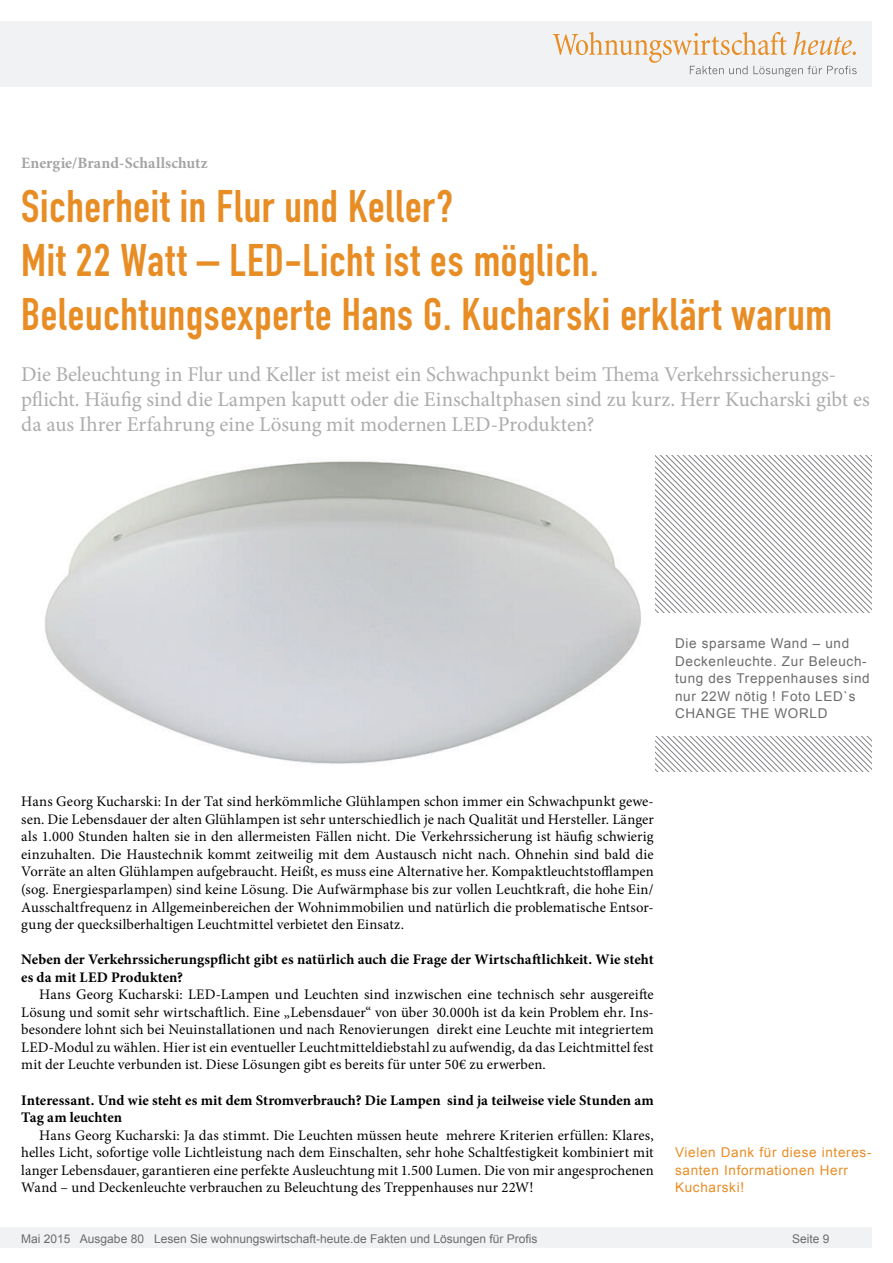
<style>
.page{position:relative;width:893px;height:1263px;background:#fff}
.page>*{position:absolute;margin:0;border:0;box-sizing:border-box;transform-origin:0 0}
.Überschrift_Groß{font:45px/54px "DIN Engschrift";letter-spacing:.015em;color:#e88c24}
.Anlesetext{font:21px/25.2px "Minion Pro";letter-spacing:-.005em;color:#acacac}
.Kategorie{font:700 15.75px "Minion Pro";letter-spacing:.005em;color:#a4a4a4}
.Fliesstext{font:14.7px/17.5px "Minion Pro";letter-spacing:.005em;color:#000;text-align:justify}
.Fließtext_erste_Zeil{font:14.7px/17.5px "Minion Pro";letter-spacing:.005em;color:#000;text-align:justify}
.AUTOR{font:700 14.7px/17.5px "Minion Pro";color:#000}
.Bildunterschrift{font:13.5px/17.5px "Arial";letter-spacing:.05em;color:#6c6c6c}
.Info{font:13.5px/17.5px "Arial";letter-spacing:.05em;color:#e88c24}
.t1{font:12px "Arial";color:#6c6c6c}
</style>
<div class="page">
<div style="left:0;top:1227px;width:872px;height:20px;background:#f1f2f3"></div>
<div style="left:0;top:21px;width:872px;height:66px;background:#f1f2f3"></div>
<svg style="left:553px;top:32px;width:304px;height:45px"></svg>
<svg style="left:655px;top:455px;width:217px;height:95px"></svg>
<svg style="left:655px;top:550px;width:217px;height:221px"></svg>
<div style="left:654px;top:613px;width:237px;height:123px;background:#fff"></div>
<img style="left:44px;top:461px;width:597px;height:303px">
<p class="Kategorie" style="left:21px;top:152px;width:188px">Energie/Brand-Schallschutz</p>
<p class="Überschrift_Groß" style="left:21px;top:180px;width:433px">Sicherheit in Flur und Keller?</p>
<p class="Überschrift_Groß" style="left:21px;top:234px;width:812px">Mit 22 Watt – LED-Licht ist es möglich.<br>Beleuchtungsexperte Hans G. Kucharski erklärt warum</p>
<p class="Anlesetext" style="left:21px;top:361px;width:850px">Die Beleuchtung in Flur und Keller ist meist ein Schwachpunkt beim Thema Verkehrssicherungs&shy;pflicht. Häufig sind die Lampen kaputt oder die Einschaltphasen sind zu kurz. Herr Kucharski gibt es da aus Ihrer Erfahrung eine Lösung mit modernen LED-Produkten?</p>
<p class="Bildunterschrift" style="left:675px;top:635px;width:196px">Die sparsame Wand – und<br>Deckenleuchte. Zur Beleuch&shy;tung des Treppenhauses sind nur 22W nötig ! Foto LED`s<br>CHANGE THE WORLD</p>
<p class="Fließtext_erste_Zeil" style="left:21px;top:793px;width:634px">Hans Georg Kucharski: In der Tat sind herkömmliche Glühlampen schon immer ein Schwachpunkt gewe&shy;sen. Die Lebensdauer der alten Glühlampen ist sehr unterschiedlich je nach Qualität und Hersteller. Länger als 1.000 Stunden halten sie in den allermeisten Fällen nicht. Die Verkehrssicherung ist häufig schwierig einzuhalten. Die Haustechnik kommt zeitweilig mit dem Austausch nicht nach. Ohnehin sind bald die Vorräte an alten Glühlampen aufgebraucht. Heißt, es muss eine Alternative her. Kompaktleuchtstofflampen (sog. Energiesparlampen) sind keine Lösung. Die Aufwärmphase bis zur vollen Leuchtkraft, die hohe Ein/ Ausschaltfrequenz in Allgemeinbereichen der Wohnimmobilien und natürlich die problematische Entsor&shy;gung der quecksilberhaltigen Leuchtmittel verbietet den Einsatz.</p>
<p class="AUTOR" style="left:21px;top:950px;width:634px">Neben der Verkehrssicherungspflicht gibt es natürlich auch die Frage der Wirtschaftlichkeit. Wie steht es da mit LED Produkten?</p>
<p class="Fliesstext" style="left:21px;top:986px;width:634px;text-indent:18px">Hans Georg Kucharski: LED-Lampen und Leuchten sind inzwischen eine technisch sehr ausgereifte Lösung und somit sehr wirtschaftlich. Eine „Lebensdauer“ von über 30.000h ist da kein Problem ehr. Ins&shy;besondere lohnt sich bei Neuinstallationen und nach Renovierungen direkt eine Leuchte mit integriertem LED-Modul zu wählen. Hier ist ein eventueller Leuchtmitteldiebstahl zu aufwendig, da das Leichtmittel fest mit der Leuchte verbunden ist. Diese Lösungen gibt es bereits für unter 50€ zu erwerben.</p>
<p class="AUTOR" style="left:21px;top:1091px;width:634px">Interessant. Und wie steht es mit dem Stromverbrauch? Die Lampen sind ja teilweise viele Stunden am<br>Tag am leuchten</p>
<p class="Fliesstext" style="left:21px;top:1126px;width:634px;text-indent:18px">Hans Georg Kucharski: Ja das stimmt. Die Leuchten müssen heute mehrere Kriterien erfüllen: Klares, helles Licht, sofortige volle Lichtleistung nach dem Einschalten, sehr hohe Schaltfestigkeit kombiniert mit langer Lebensdauer, garantieren eine perfekte Ausleuchtung mit 1.500 Lumen. Die von mir angesprochenen Wand – und Deckenleuchte verbrauchen zu Beleuchtung des Treppenhauses nur 22W!</p>
<p class="Info" style="left:675px;top:1144px;width:198px">Vielen Dank für diese interes&shy;santen Informationen Herr<br>Kucharski!</p>
<p class="t1" style="left:21px;top:1230px;width:518px">Mai 2015 Ausgabe 80 Lesen Sie wohnungswirtschaft-heute.de Fakten und Lösungen für Profis</p>
<p class="t1" style="left:792px;top:1231px;width:39px">Seite 9</p>
</div>
